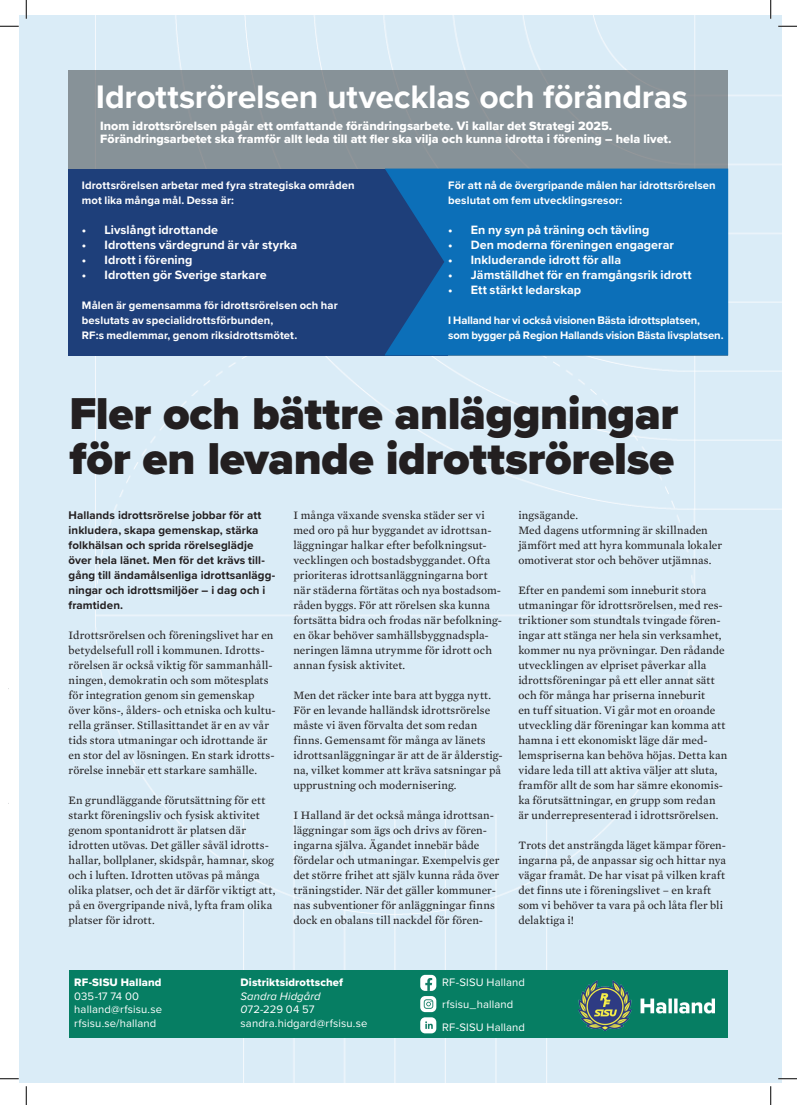
<style>
.page{position:relative;width:797px;height:1105px;background:#fff}
.page>*{position:absolute;margin:0;border:0;box-sizing:border-box;transform-origin:0 0}
.t1{font:900 46.25px/45px "Proxima Nova";letter-spacing:-.01em;color:#231f20}
.t2{font:700 33.75px "Proxima Nova";letter-spacing:-.005em;color:#fff}
.t3{font:700 12.5px "Proxima Nova";letter-spacing:.005em;color:#fff}
.t4{font:12.5px/13.8px "Proxima Nova Extrabld";color:#fff}
.t5{font:11.5px/15px "Mercury Text G2";letter-spacing:.01em;color:#231f20}
.t6{font:700 11.5px/15px "Proxima Nova";letter-spacing:.01em;color:#231f20}
.t7{font:700 11.25px/15px "Proxima Nova";letter-spacing:.005em;color:#fff}
.t8{font:11.25px/13.5px "Proxima Nova";letter-spacing:.01em;color:#fff}
.t9{font:11.25px "Proxima Nova Extrabld";letter-spacing:.01em;color:#fff}
.s1{font-style:italic}
</style>
<div class="page">
<div style="left:20px;top:16px;width:761px;height:1066px;background:#daecf7"></div>
<div style="left:69px;top:70px;width:659px;height:285px;background:#879298"></div>
<div style="left:69px;top:169px;width:379px;height:186px;background:#1e3f7a"></div>
<svg style="left:385px;top:169px;width:343px;height:186px;background:#0d6ab2"></svg>
<div style="left:69px;top:970px;width:658px;height:68px;background:#067e63"></div>
<div style="left:420px;top:975px;width:16px;height:16px;background:#fff;border-radius:5px"></div>
<svg style="left:425px;top:978px;width:7px;height:13px"></svg>
<svg style="left:420px;top:996px;width:16px;height:16px"></svg>
<svg style="left:424px;top:999px;width:9px;height:10px"></svg>
<div style="left:420px;top:1017px;width:16px;height:16px;background:#fff;border-radius:5px"></div>
<svg style="left:425px;top:1021px;width:8px;height:8px"></svg>
<svg style="left:0;top:25px;width:19px;height:2px"></svg>
<svg style="left:778px;top:25px;width:19px;height:2px"></svg>
<svg style="left:0;top:1078px;width:19px;height:1px"></svg>
<svg style="left:778px;top:1078px;width:19px;height:1px"></svg>
<svg style="left:25px;top:0;width:2px;height:19px"></svg>
<svg style="left:25px;top:1086px;width:2px;height:19px"></svg>
<svg style="left:770px;top:0;width:1px;height:19px"></svg>
<svg style="left:770px;top:1086px;width:1px;height:19px"></svg>
<h2 class="t2" style="left:96px;top:71px;width:593px">Idrottsrörelsen utvecklas och förändras</h2>
<p class="t4" style="left:100px;top:119px;width:572px">Inom idrottsrörelsen pågår ett omfattande förändringsarbete. Vi kallar det Strategi 2025.<br>Förändringsarbetet ska framför allt leda till att fler ska vilja och kunna idrotta i förening – hela livet.</p>
<p class="t7" style="left:82px;top:177px;width:274px">Idrottsrörelsen arbetar med fyra strategiska områden mot lika många mål. Dessa är:</p>
<p class="t3" style="left:82px;top:220px;width:138px">• Livslångt idrottande</p>
<p class="t3" style="left:82px;top:235px;width:217px">• Idrottens värdegrund är vår styrka</p>
<p class="t3" style="left:82px;top:250px;width:112px">• Idrott i förening</p>
<p class="t3" style="left:82px;top:265px;width:186px">• Idrotten gör Sverige starkare</p>
<p class="t7" style="left:82px;top:297px;width:257px">Målen är gemensamma för idrottsrörelsen och har beslutats av specialidrottsförbunden,<br>RF:s medlemmar, genom riksidrottsmötet.</p>
<p class="t7" style="left:448px;top:177px;width:269px">För att nå de övergripande målen har idrottsrörelsen beslutat om fem utvecklingsresor:</p>
<p class="t3" style="left:448px;top:220px;width:203px">• En ny syn på träning och tävling</p>
<p class="t3" style="left:448px;top:235px;width:227px">• Den moderna föreningen engagerar</p>
<p class="t3" style="left:448px;top:250px;width:174px">• Inkluderande idrott för alla</p>
<p class="t3" style="left:448px;top:265px;width:245px">• Jämställdhet för en framgångsrik idrott</p>
<p class="t3" style="left:448px;top:280px;width:134px">• Ett stärkt ledarskap</p>
<p class="t7" style="left:448px;top:312px;width:277px">I Halland har vi också visionen Bästa idrottsplatsen, som bygger på Region Hallands vision Bästa livsplatsen.</p>
<h1 class="t1" style="left:69px;top:391px;width:610px">Fler och bättre anläggningar för en levande idrottsrörelse</h1>
<p class="t6" style="left:69px;top:507px;width:208px">Hallands idrottsrörelse jobbar för att inkludera, skapa gemenskap, stärka folkhälsan och sprida rörelseglädje över hela länet. Men för det krävs till&shy;gång till ändamålsenliga idrottsanlägg&shy;ningar och idrottsmiljöer – i dag och i framtiden.</p>
<p class="t5" style="left:69px;top:627px;width:209px">Idrottsrörelsen och föreningslivet har en betydelsefull roll i kommunen. Idrotts&shy;rörelsen är också viktig för sammanhåll&shy;ningen, demokratin och som mötesplats för integration genom sin gemenskap över köns-, ålders- och etniska och kultu&shy;rella gränser. Stillasittandet är en av vår tids stora utmaningar och idrottande är en stor del av lösningen. En stark idrotts&shy;rörelse innebär ett starkare samhälle.</p>
<p class="t5" style="left:69px;top:792px;width:208px">En grundläggande förutsättning för ett starkt föreningsliv och fysisk aktivitet genom spontanidrott är platsen där idrotten utövas. Det gäller såväl idrotts&shy;hallar, bollplaner, skidspår, hamnar, skog och i luften. Idrotten utövas på många olika platser, och det är därför viktigt att, på en övergripande nivå, lyfta fram olika platser för idrott.</p>
<p class="t5" style="left:518px;top:507px;width:205px">ingsägande.<br>Med dagens utformning är skillnaden jämfört med att hyra kommunala lokaler omotiverat stor och behöver utjämnas.</p>
<p class="t5" style="left:518px;top:582px;width:211px">Efter en pandemi som inneburit stora utmaningar för idrottsrörelsen, med res&shy;triktioner som stundtals tvingade fören&shy;ingar att stänga ner hela sin verksamhet, kommer nu nya prövningar. Den rådande utvecklingen av elpriset påverkar alla idrottsföreningar på ett eller annat sätt och för många har priserna inneburit<br>en tuff situation. Vi går mot en oroande utveckling där föreningar kan komma att hamna i ett ekonomiskt läge där med&shy;lemspriserna kan behöva höjas. Detta kan vidare leda till att aktiva väljer att sluta, framför allt de som har sämre ekonomis&shy;ka förutsättningar, en grupp som redan är underrepresenterad i idrottsrörelsen.</p>
<p class="t5" style="left:518px;top:837px;width:209px">Trots det ansträngda läget kämpar fören&shy;ingarna på, de anpassar sig och hittar nya vägar framåt. De har visat på vilken kraft det finns ute i föreningslivet – en kraft som vi behöver ta vara på och låta fler bli delaktiga i!</p>
<p class="t5" style="left:293px;top:508px;width:210px">I många växande svenska städer ser vi med oro på hur byggandet av idrottsan&shy;läggningar halkar efter befolkningsut&shy;vecklingen och bostadsbyggandet. Ofta prioriteras idrottsanläggningarna bort när städerna förtätas och nya bostadsom&shy;råden byggs. För att rörelsen ska kunna fortsätta bidra och frodas när befolkning&shy;en ökar behöver samhällsbyggnadspla&shy;neringen lämna utrymme för idrott och annan fysisk aktivitet.</p>
<p class="t5" style="left:293px;top:687px;width:211px">Men det räcker inte bara att bygga nytt.<br>För en levande halländsk idrottsrörelse måste vi även förvalta det som redan finns. Gemensamt för många av länets idrottsanläggningar är att de är ålderstig&shy;na, vilket kommer att kräva satsningar på upprustning och modernisering.</p>
<p class="t5" style="left:293px;top:807px;width:207px">I Halland är det också många idrottsan&shy;läggningar som ägs och drivs av fören&shy;ingarna själva. Ägandet innebär både fördelar och utmaningar. Exempelvis ger det större frihet att själv kunna råda över träningstider. När det gäller kommuner&shy;nas subventioner för anläggningar finns dock en obalans till nackdel för fören-</p>
<p class="t9" style="left:74px;top:974px;width:89px">RF-SISU Halland</p>
<p class="t8" style="left:74px;top:989px;width:89px">035-17 74 00 halland@rfsisu.se rfsisu.se/halland</p>
<p class="t9" style="left:240px;top:974px;width:104px">Distriktsidrottschef</p>
<p class="t8" style="left:240px;top:989px;width:128px"><span class="s1">Sandra Hidgård<br>0</span>72-229 04 57 sandra.hidgard@rfsisu.se</p>
<p class="t8" style="left:442px;top:970px;width:84px;line-height:22.5px">RF-SISU Halland rfsisu_halland<br>RF-SISU Halland</p>
</div>
